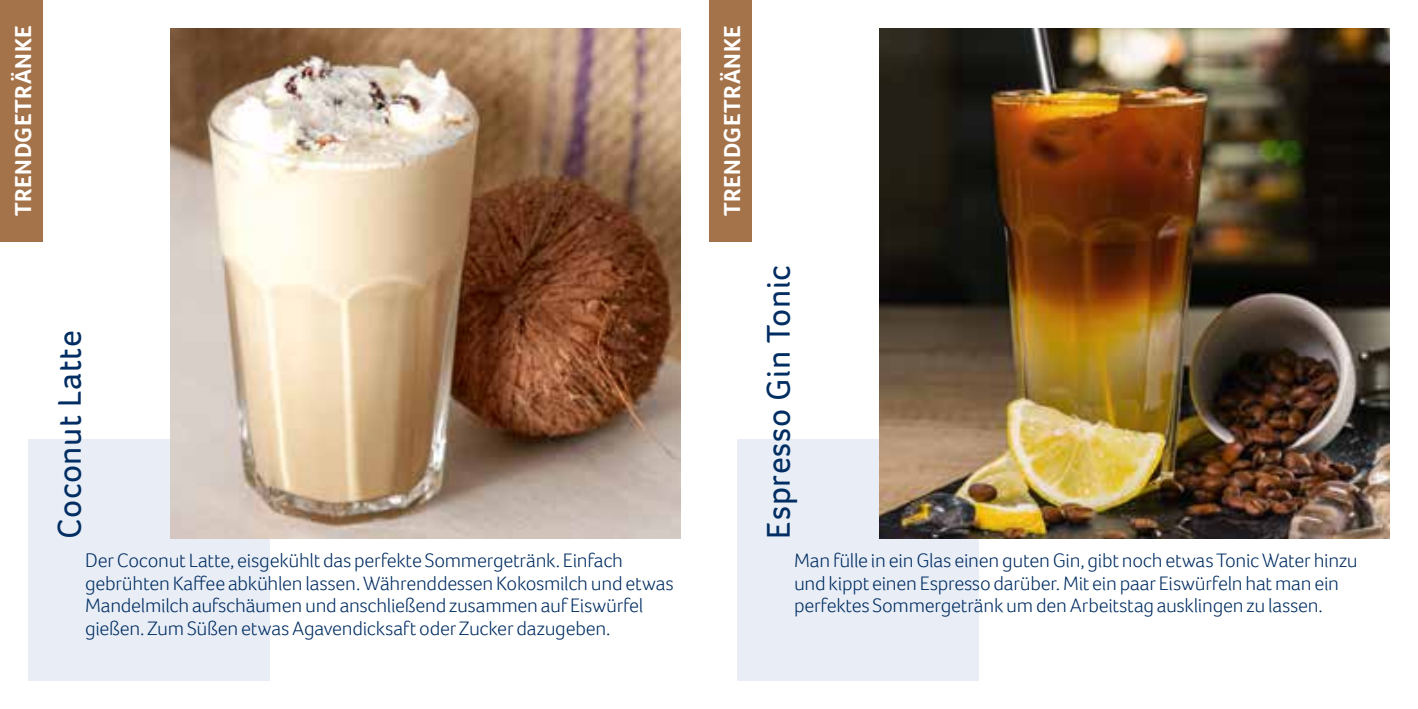
<style>
.page{position:relative;width:1418px;height:709px;background:#fff}
.page>*{position:absolute;margin:0;border:0;box-sizing:border-box;transform-origin:0 0}
.t1{font:33.75px "Foco";letter-spacing:.015em;color:#002d62}
.t2{font:700 23.75px "Foco";letter-spacing:.025em;color:#fff}
.t3{font:300 20px/22.5px "Foco";letter-spacing:-.015em;color:#002d62}
</style>
<div class="page">
<div style="left:28px;top:439px;width:241px;height:241px;background:#e8edf6"></div>
<div style="left:737px;top:439px;width:241px;height:241px;background:#e8edf6"></div>
<img style="left:170px;top:28px;width:510px;height:511px">
<img style="left:879px;top:28px;width:510px;height:511px">
<div style="left:0;top:0;width:43px;height:241px;background:#a5734a"></div>
<div style="left:709px;top:0;width:42px;height:241px;background:#a5734a"></div>
<p class="t2" style="left:7px;top:216px;width:192px;rotate:-90deg">TRENDGETRÄNKE</p>
<p class="t2" style="left:716px;top:216px;width:192px;rotate:-90deg">TRENDGETRÄNKE</p>
<h1 class="t1" style="left:47px;top:539px;width:210px;rotate:-90deg">Coconut Latte</h1>
<p class="t3" style="left:85px;top:549px;width:590px">Der Coconut Latte, eisgekühlt das perfekte Sommergetränk. Einfach gebrühten Kaffee abkühlen lassen. Währenddessen Kokosmilch und etwas Mandelmilch aufschäumen und anschließend zusammen auf Eiswürfel gießen. Zum Süßen etwas Agavendicksaft oder Zucker dazugeben.</p>
<h1 class="t1" style="left:756px;top:539px;width:275px;rotate:-90deg">Espresso Gin Tonic</h1>
<p class="t3" style="left:794px;top:549px;width:565px">Man fülle in ein Glas einen guten Gin, gibt noch etwas Tonic Water hinzu und kippt einen Espresso darüber. Mit ein paar Eiswürfeln hat man ein perfektes Sommergetränk um den Arbeitstag ausklingen zu lassen.</p>
</div>
